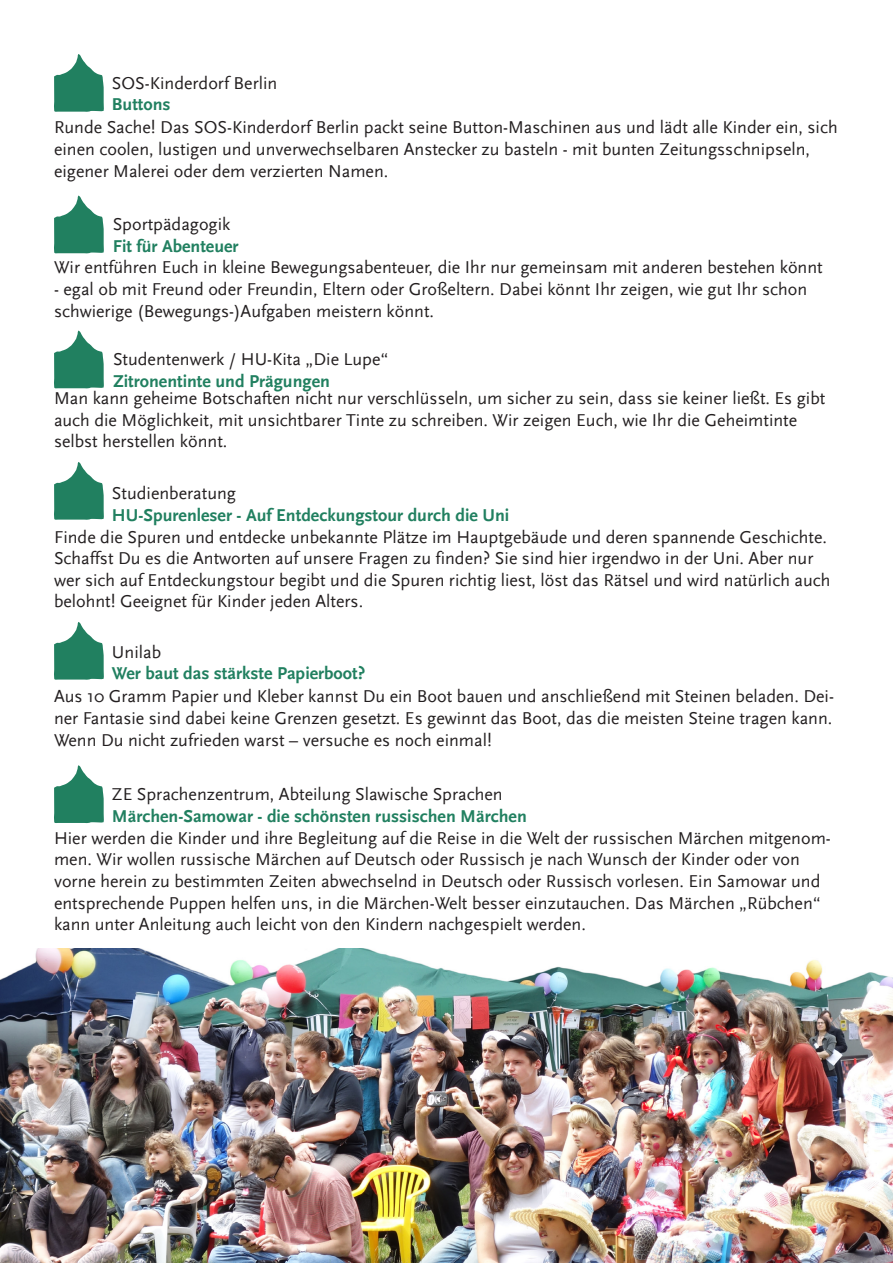
<style>
.page{position:relative;width:893px;height:1263px;background:#fff}
.page>*{position:absolute;margin:0;border:0;box-sizing:border-box;transform-origin:0 0}
.t1{font:18px/21.6px "HU Scala Sans";color:#231f20}
.t2{font:700 18px "HU Scala Sans LF";color:#218060}
.t3{font:18px "HU Scala Sans LF";color:#231f20}
</style>
<div class="page">
<svg style="left:54px;top:54px;width:50px;height:58px"></svg>
<svg style="left:54px;top:462px;width:50px;height:58px"></svg>
<svg style="left:54px;top:622px;width:50px;height:58px"></svg>
<svg style="left:54px;top:765px;width:50px;height:59px"></svg>
<img style="left:0;top:948px;width:893px;height:315px">
<svg style="left:54px;top:330px;width:50px;height:59px"></svg>
<svg style="left:54px;top:195px;width:50px;height:59px"></svg>
<p class="t3" style="left:112px;top:73px;width:167px">SOS-Kinderdorf Berlin</p>
<p class="t2" style="left:112px;top:94px;width:60px">Buttons</p>
<p class="t1" style="left:54px;top:117px;width:785px">Runde Sache! Das SOS-Kinderdorf Berlin packt seine Button-Maschinen aus und lädt alle Kinder ein, sich einen coolen, lustigen und unverwechselbaren Anstecker zu basteln - mit bunten Zeitungsschnipseln, eigener Malerei oder dem verzierten Namen.</p>
<p class="t3" style="left:113px;top:214px;width:119px">Sportpädagogik</p>
<p class="t2" style="left:113px;top:236px;width:128px">Fit für Abenteuer</p>
<p class="t1" style="left:54px;top:257px;width:770px">Wir entführen Euch in kleine Bewegungsabenteuer, die Ihr nur gemeinsam mit anderen bestehen könnt</p>
<p class="t1" style="left:54px;top:279px;width:755px">- egal ob mit Freund oder Freundin, Eltern oder Großeltern. Dabei könnt Ihr zeigen, wie gut Ihr schon schwierige (Bewegungs-)Aufgaben meistern könnt.</p>
<p class="t3" style="left:113px;top:349px;width:277px">Studentenwerk / HU-Kita „Die Lupe“</p>
<p class="t2" style="left:113px;top:371px;width:218px">Zitronentinte und Prägungen</p>
<p class="t1" style="left:54px;top:388px;width:773px">Man kann geheime Botschaften nicht nur verschlüsseln, um sicher zu sein, dass sie keiner ließt. Es gibt auch die Möglichkeit, mit unsichtbarer Tinte zu schreiben. Wir zeigen Euch, wie Ihr die Geheimtinte selbst herstellen könnt.</p>
<p class="t3" style="left:112px;top:483px;width:126px">Studienberatung</p>
<p class="t2" style="left:112px;top:504px;width:399px">HU-Spurenleser - Auf Entdeckungstour durch die Uni</p>
<p class="t1" style="left:54px;top:526px;width:778px">Finde die Spuren und entdecke unbekannte Plätze im Hauptgebäude und deren spannende Geschichte.<br>Schaffst Du es die Antworten auf unsere Fragen zu finden? Sie sind hier irgendwo in der Uni. Aber nur wer sich auf Entdeckungstour begibt und die Spuren richtig liest, löst das Rätsel und wird natürlich auch belohnt! Geeignet für Kinder jeden Alters.</p>
<p class="t3" style="left:112px;top:642px;width:51px">Unilab</p>
<p class="t2" style="left:112px;top:663px;width:255px">Wer baut das stärkste Papierboot?</p>
<p class="t1" style="left:54px;top:686px;width:781px;text-align:justify">Aus 10 Gramm Papier und Kleber kannst Du ein Boot bauen und anschließend mit Steinen beladen. Dei&shy;ner Fantasie sind dabei keine Grenzen gesetzt. Es gewinnt das Boot, das die meisten Steine tragen kann.<br>Wenn Du nicht zufrieden warst – versuche es noch einmal!</p>
<p class="t3" style="left:112px;top:784px;width:392px">ZE Sprachenzentrum, Abteilung Slawische Sprachen</p>
<p class="t2" style="left:112px;top:806px;width:416px">Märchen-Samowar - die schönsten russischen Märchen</p>
<p class="t1" style="left:54px;top:827px;width:778px">Hier werden die Kinder und ihre Begleitung auf die Reise in die Welt der russischen Märchen mitgenom&shy;men. Wir wollen russische Märchen auf Deutsch oder Russisch je nach Wunsch der Kinder oder von vorne herein zu bestimmten Zeiten abwechselnd in Deutsch oder Russisch vorlesen. Ein Samowar und entsprechende Puppen helfen uns, in die Märchen-Welt besser einzutauchen. Das Märchen „Rübchen“ kann unter Anleitung auch leicht von den Kindern nachgespielt werden.</p>
</div>
